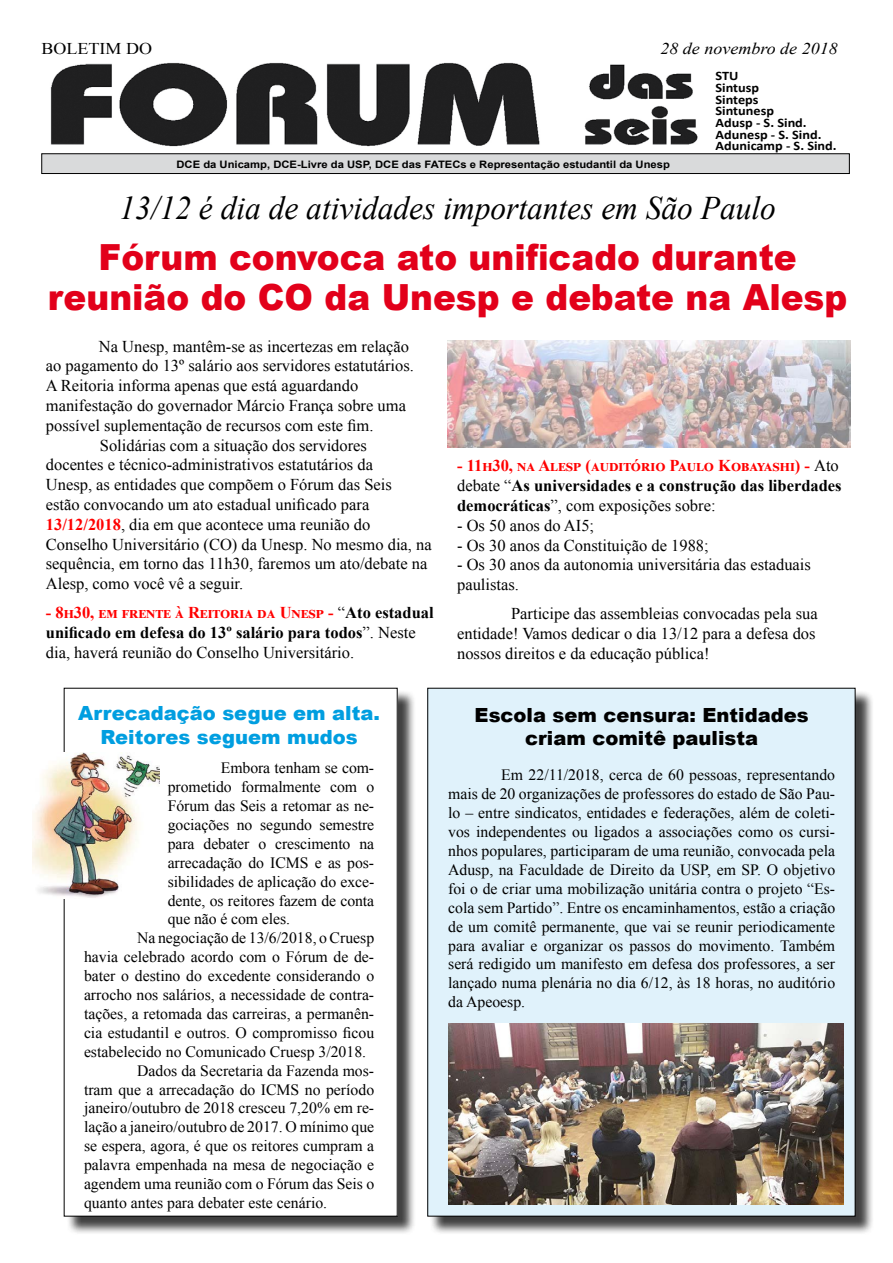
<style>
.page{position:relative;width:893px;height:1263px;background:#fff}
.page>*{position:absolute;margin:0;border:0;box-sizing:border-box;transform-origin:0 0}
.t1{font:900 36px/40.5px "Arial";color:#e2001a;text-align:center;scale:.95 1}
.t2{font:italic 33px "Times New Roman";color:#000;scale:.95 1}
.t3{font:900 19.5px/23.4px "Arial";color:#000;text-align:center}
.t4{font:900 19.5px/23.4px "Arial";color:#009ee0;text-align:center}
.t5{font:16.5px/19.8px "Times New Roman";color:#000}
.t6{font:700 16.5px/19.8px "Times New Roman";color:#000}
.t7{font:italic 16.5px "Times New Roman";color:#000;scale:1.1 1}
.t8{font:16.5px "Times New Roman";color:#000;scale:1.1 1}
.t9{font:15.75px/18.9px "Times New Roman";color:#000;text-align:justify}
.t10{font:700 13.05px/11.7px "Calibri";color:#000;scale:1.1 1}
.t11{font:700 10.2px "Arial";color:#000;scale:1.1 1}
.s1{font-weight:700;color:#f00}
.s2{font-weight:700}
.s3{color:#f00}
.s4{font-weight:400}
</style>
<div class="page">
<img style="left:42px;top:62px;width:664px;height:92px">
<div style="left:42px;top:154px;width:807px;height:20px;background:#d9dadb"></div>
<div style="left:42px;top:154px;width:807px;height:20px;border:1px solid #000"></div>
<div style="left:66px;top:690px;width:350px;height:545px;background:#000;opacity:.75"></div>
<div style="left:64px;top:688px;width:333px;height:528px;background:#fff"></div>
<div style="left:429px;top:690px;width:445px;height:545px;background:#000;opacity:.75"></div>
<div style="left:428px;top:688px;width:427px;height:528px;background:#e0f2fb"></div>
<img style="left:32px;top:753px;width:127px;height:145px">
<img style="left:448px;top:1023px;width:396px;height:181px">
<img style="left:448px;top:340px;width:402px;height:107px">
<p class="t8" style="left:42px;top:37px;width:102px">BOLETIM DO</p>
<p class="t7" style="left:660px;top:37px;width:163px">28 de novembro de 2018</p>
<p class="t11" style="left:176px;top:157px;width:450px">DCE da Unicamp, DCE-Livre da USP, DCE das FATECs e Representação estudantil da Unesp</p>
<p class="t10" style="left:716px;top:70px;width:112px">STU<br>Sintusp<br>Sinteps<br>Sintunesp<br>Adusp - S. Sind.<br>Adunesp - S. Sind.<br>Adunicamp - S. Sind.</p>
<h2 class="t2" style="left:120px;top:185px;width:692px">13/12 é dia de atividades importantes em São Paulo</h2>
<h1 class="t1" style="left:48px;top:236px;width:843px">Fórum convoca ato unificado durante reunião do CO da Unesp e debate na Alesp</h1>
<p class="t5" style="left:99px;top:336px;width:312px">Na Unesp, mantêm-se as incertezas em relação</p>
<p class="t5" style="left:46px;top:355px;width:370px">ao pagamento do 13º salário aos servidores estatutários.</p>
<p class="t5" style="left:46px;top:375px;width:314px">A Reitoria informa apenas que está aguardando</p>
<p class="t5" style="left:46px;top:395px;width:362px">manifestação do governador Márcio França sobre uma</p>
<p class="t5" style="left:46px;top:415px;width:329px">possível suplementação de recursos com este fim.</p>
<p class="t5" style="left:100px;top:435px;width:269px">Solidárias com a situação dos servidores</p>
<p class="t5" style="left:46px;top:454px;width:329px">docentes e técnico-administrativos estatutários da</p>
<p class="t5" style="left:46px;top:474px;width:348px">Unesp, as entidades que compõem o Fórum das Seis</p>
<p class="t5" style="left:46px;top:494px;width:325px">estão convocando um ato estadual unificado para</p>
<p class="t5" style="left:46px;top:514px;width:326px"><span class="s1">13/12/2018</span>, dia em que acontece uma reunião do</p>
<p class="t5" style="left:46px;top:534px;width:387px">Conselho Universitário (CO) da Unesp. No mesmo dia, na</p>
<p class="t5" style="left:46px;top:553px;width:383px">sequência, em torno das 11h30, faremos um ato/debate na</p>
<p class="t5" style="left:46px;top:573px;width:199px">Alesp, como você vê a seguir.</p>
<p class="t5" style="left:46px;top:602px;width:389px"><span class="s1">- 8h30, em frente à Reitoria da Unesp -</span> “<span class="s2">Ato estadual unificado em defesa do 13º salário para todos</span>”. Neste dia, haverá reunião do Conselho Universitário.</p>
<p class="t6" style="left:457px;top:455px;width:386px"><span class="s3">- 11h30, na Alesp (auditório Paulo Kobayashi) -</span> <span class="s4">Ato debate “</span>As universidades e a construção das liberdades democráticas<span class="s4">”, com exposições sobre:</span></p>
<p class="t5" style="left:457px;top:515px;width:139px">- Os 50 anos do AI5;</p>
<p class="t5" style="left:457px;top:535px;width:253px">- Os 30 anos da Constituição de 1988;</p>
<p class="t5" style="left:457px;top:554px;width:355px">- Os 30 anos da autonomia universitária das estaduais paulistas.</p>
<p class="t5" style="left:457px;top:603px;width:362px;text-indent:54px">Participe das assembleias convocadas pela sua entidade! Vamos dedicar o dia 13/12 para a defesa dos nossos direitos e da educação pública!</p>
<p class="t4" style="left:78px;top:701px;width:303px">Arrecadação segue em alta.<br>Reitores seguem mudos</p>
<p class="t9" style="left:221px;top:758px;width:155px">Embora tenham se com-</p>
<p class="t9" style="left:168px;top:777px;width:208px">prometido formalmente com o</p>
<p class="t9" style="left:168px;top:796px;width:208px">Fórum das Seis a retomar as ne-</p>
<p class="t9" style="left:168px;top:815px;width:208px">gociações no segundo semestre</p>
<p class="t9" style="left:168px;top:833px;width:208px">para debater o crescimento na</p>
<p class="t9" style="left:168px;top:852px;width:208px">arrecadação do ICMS e as pos-</p>
<p class="t9" style="left:168px;top:871px;width:208px">sibilidades de aplicação do exce-</p>
<p class="t9" style="left:168px;top:890px;width:208px">dente, os reitores fazem de conta</p>
<p class="t9" style="left:168px;top:909px;width:124px">que não é com eles.</p>
<p class="t9" style="left:137px;top:928px;width:239px">Na negociação de 13/6/2018, o Cruesp</p>
<p class="t9" style="left:84px;top:947px;width:292px">havia celebrado acordo com o Fórum de de-</p>
<p class="t9" style="left:84px;top:966px;width:292px">bater o destino do excedente considerando o</p>
<p class="t9" style="left:84px;top:985px;width:292px">arrocho nos salários, a necessidade de contra-</p>
<p class="t9" style="left:84px;top:1004px;width:292px">tações, a retomada das carreiras, a permanên-</p>
<p class="t9" style="left:84px;top:1022px;width:292px">cia estudantil e outros. O compromisso ficou</p>
<p class="t9" style="left:84px;top:1041px;width:284px">estabelecido no Comunicado Cruesp 3/2018.</p>
<p class="t9" style="left:137px;top:1060px;width:239px">Dados da Secretaria da Fazenda mos-</p>
<p class="t9" style="left:84px;top:1079px;width:292px">tram que a arrecadação do ICMS no período</p>
<p class="t9" style="left:84px;top:1098px;width:292px">janeiro/outubro de 2018 cresceu 7,20% em re-</p>
<p class="t9" style="left:84px;top:1117px;width:292px">lação a janeiro/outubro de 2017. O mínimo que</p>
<p class="t9" style="left:84px;top:1136px;width:292px">se espera, agora, é que os reitores cumpram a</p>
<p class="t9" style="left:84px;top:1155px;width:292px">palavra empenhada na mesa de negociação e</p>
<p class="t9" style="left:84px;top:1174px;width:292px">agendem uma reunião com o Fórum das Seis o</p>
<p class="t9" style="left:84px;top:1193px;width:245px">quanto antes para debater este cenário.</p>
<p class="t3" style="left:475px;top:703px;width:336px">Escola sem censura: Entidades criam comitê paulista</p>
<p class="t9" style="left:448px;top:765px;width:388px;text-indent:53px">Em 22/11/2018, cerca de 60 pessoas, representando mais de 20 organizações de professores do estado de São Pau&shy;lo – entre sindicatos, entidades e federações, além de coleti&shy;vos independentes ou ligados a associações como os cursi&shy;nhos populares, participaram de uma reunião, convocada pela Adusp, na Faculdade de Direito da USP, em SP. O objetivo foi o de criar uma mobilização unitária contra o projeto “Es&shy;cola sem Partido”. Entre os encaminhamentos, estão a criação de um comitê permanente, que vai se reunir periodicamente para avaliar e organizar os passos do movimento. Também será redigido um manifesto em defesa dos professores, a ser lançado numa plenária no dia 6/12, às 18 horas, no auditório da Apeoesp.</p>
</div>
